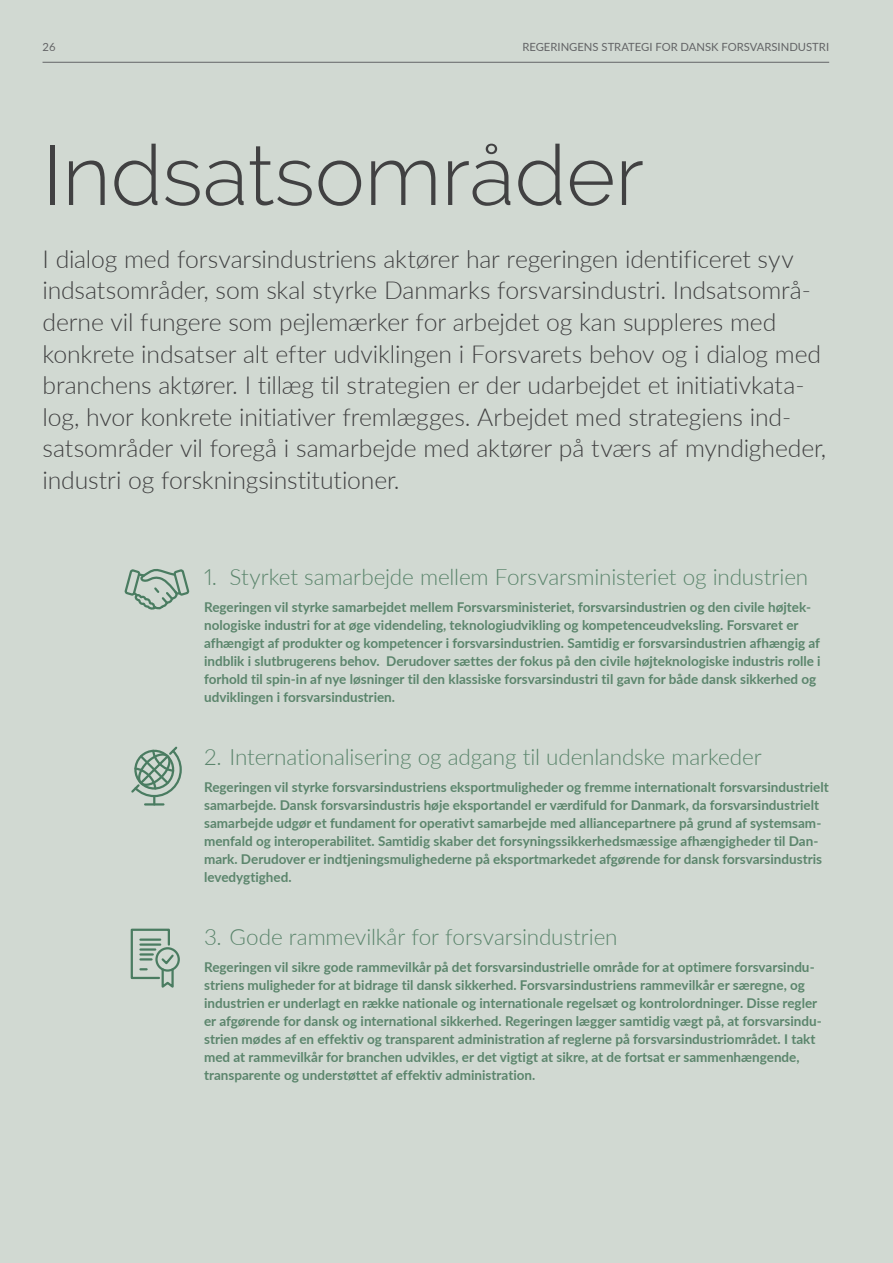
<style>
.page{position:relative;width:893px;height:1263px;background:#d1d9d2}
.page>*{position:absolute;margin:0;border:0;box-sizing:border-box;transform-origin:0 0}
._1_Overskrift{font:300 84px "Raleway";color:#414142}
._2_Underoverskrift{font:300 24.75px/31.5px "Lato";letter-spacing:-.005em;color:#414142}
.t1{font:300 22.5px "Lato";letter-spacing:-.005em;color:#5b856c}
.Brød{font:700 13.5px/18px "Lato";color:#5b856c}
.t2{font:11.25px "Lato";color:#636466}
</style>
<div class="page">
<hr style="left:43px;top:62px;width:786px;height:1px;background:#636466">
<svg style="left:124px;top:569px;width:66px;height:41px"></svg>
<svg style="left:131px;top:746px;width:51px;height:59px"></svg>
<div style="left:155px;top:947px;width:25px;height:25px;border:2px solid #4a7c61;border-radius:50%"></div>
<svg style="left:130px;top:928px;width:46px;height:60px"></svg>
<p class="t2" style="left:43px;top:39px;width:15px">26</p>
<p class="t2" style="left:522px;top:39px;width:308px">REGERINGENS STRATEGI FOR DANSK FORSVARSINDUSTRI</p>
<p class="_1_Overskrift" style="left:43px;top:126px;width:603px">Indsatsområder</p>
<p class="_2_Underoverskrift" style="left:43px;top:242px;width:785px">I dialog med forsvarsindustriens aktører har regeringen identificeret syv indsatsområder, som skal styrke Danmarks forsvarsindustri. Indsatsområ&shy;derne vil fungere som pejlemærker for arbejdet og kan suppleres med konkrete indsatser alt efter udviklingen i Forsvarets behov og i dialog med branchens aktører. I tillæg til strategien er der udarbejdet et initiativkata&shy;log, hvor konkrete initiativer fremlægges. Arbejdet med strategiens ind&shy;satsområder vil foregå i samarbejde med aktører på tværs af myndigheder, industri og forskningsinstitutioner.</p>
<p class="t1" style="left:204px;top:561px;width:606px">1. Styrket samarbejde mellem Forsvarsministeriet og industrien</p>
<p class="Brød" style="left:204px;top:597px;width:618px">Regeringen vil styrke samarbejdet mellem Forsvarsministeriet, forsvarsindustrien og den civile højtek&shy;nologiske industri for at øge videndeling, teknologiudvikling og kompetenceudveksling. Forsvaret er afhængigt af produkter og kompetencer i forsvarsindustrien. Samtidig er forsvarsindustrien afhængig af indblik i slutbrugerens behov. Derudover sættes der fokus på den civile højteknologiske industris rolle i forhold til spin-in af nye løsninger til den klassiske forsvarsindustri til gavn for både dansk sikkerhed og udviklingen i forsvarsindustrien.</p>
<p class="t1" style="left:204px;top:741px;width:559px">2. Internationalisering og adgang til udenlandske markeder</p>
<p class="Brød" style="left:204px;top:777px;width:626px">Regeringen vil styrke forsvarsindustriens eksportmuligheder og fremme internationalt forsvarsindustrielt samarbejde. Dansk forsvarsindustris høje eksportandel er værdifuld for Danmark, da forsvarsindustrielt samarbejde udgør et fundament for operativt samarbejde med alliancepartnere på grund af systemsam&shy;menfald og interoperabilitet. Samtidig skaber det forsyningssikkerhedsmæssige afhængigheder til Dan&shy;mark. Derudover er indtjeningsmulighederne på eksportmarkedet afgørende for dansk forsvarsindustris levedygtighed.</p>
<p class="t1" style="left:204px;top:921px;width:415px">3. Gode rammevilkår for forsvarsindustrien</p>
<p class="Brød" style="left:204px;top:957px;width:619px">Regeringen vil sikre gode rammevilkår på det forsvarsindustrielle område for at optimere forsvarsindu&shy;striens muligheder for at bidrage til dansk sikkerhed. Forsvarsindustriens rammevilkår er særegne, og industrien er underlagt en række nationale og internationale regelsæt og kontrolordninger. Disse regler er afgørende for dansk og international sikkerhed. Regeringen lægger samtidig vægt på, at forsvarsindu&shy;strien mødes af en effektiv og transparent administration af reglerne på forsvarsindustriområdet. I takt med at rammevilkår for branchen udvikles, er det vigtigt at sikre, at de fortsat er sammenhængende, transparente og understøttet af effektiv administration.</p>
</div>
